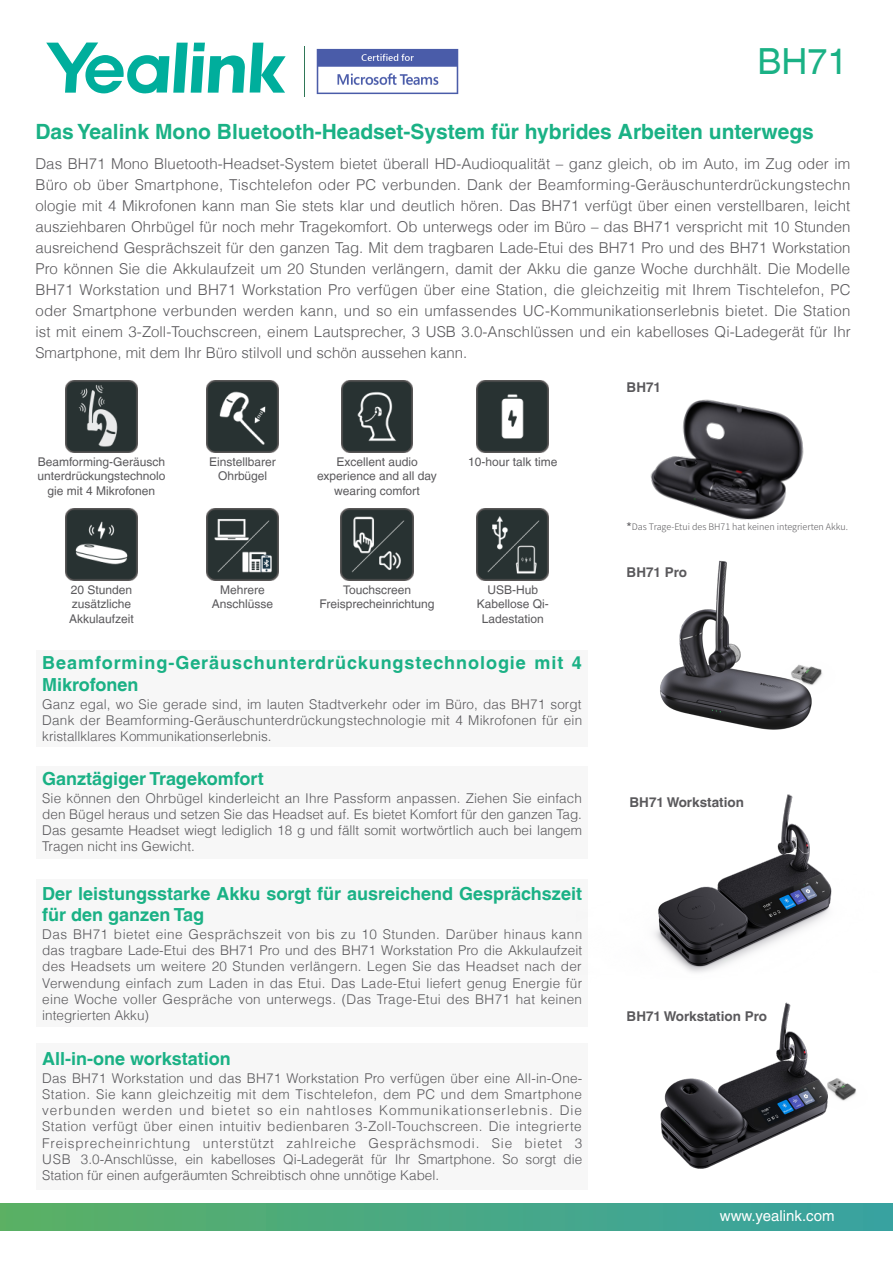
<style>
.page{position:relative;width:893px;height:1263px;background:#fff}
.page>*{position:absolute;margin:0;border:0;box-sizing:border-box;transform-origin:0 0}
.基本段落{font:36px "Helvetica LT";color:#1ab185}
.基本段落-2{font:700 21px "Helvetica LT";color:#1ab185}
.基本段落-3{font:700 18px/21.6px "Helvetica LT";color:#1ab185}
.基本段落-4{font:700 18px/21.6px "Helvetica LT";letter-spacing:.055em;color:#1ab185}
.基本段落-5{font:300 15px/21px "Helvetica LT";color:#5a595c;text-align:justify}
.t1{font:15px "Helvetica LT";color:#fff}
.基本段落-6{font:300 13.5px/16.2px "Helvetica LT";color:#5a595c;text-align:justify}
.t2{font:700 13.5px "Helvetica LT";color:#5a595c}
.基本段落-7{font:12px/14.4px "Helvetica LT";color:#5a595c;text-align:center}
.t3{font:300 9px "Source Han Sans CN";color:#5a595c}
.s1{font-family:"Helvetica LT";font-weight:400;font-size:13.5px}
</style>
<div class="page">
<svg style="left:46px;top:43px;width:240px;height:50px"></svg>
<div style="left:0;top:1203px;width:893px;height:27px;background:linear-gradient(to right,#5ab065,#38a2a2)"></div>
<div style="left:36px;top:650px;width:552px;height:96px;background:#f7f7f7"></div>
<div style="left:36px;top:766px;width:552px;height:93px;background:#f7f7f7"></div>
<div style="left:36px;top:880px;width:552px;height:147px;background:#f7f7f7"></div>
<div style="left:36px;top:1043px;width:552px;height:146px;background:#f7f7f7"></div>
<hr style="left:304px;top:46px;width:1px;height:51px;background:#2f7757">
<img style="left:316px;top:48px;width:143px;height:47px">
<img style="left:341px;top:381px;width:72px;height:71px">
<img style="left:66px;top:381px;width:71px;height:71px">
<img style="left:207px;top:381px;width:71px;height:71px">
<img style="left:477px;top:381px;width:71px;height:71px">
<img style="left:66px;top:508px;width:71px;height:72px">
<img style="left:207px;top:508px;width:71px;height:72px">
<img style="left:341px;top:508px;width:72px;height:72px">
<img style="left:477px;top:508px;width:72px;height:72px">
<img style="left:650px;top:399px;width:154px;height:121px">
<img style="left:660px;top:560px;width:148px;height:170px">
<img style="left:753px;top:633px;width:69px;height:82px">
<img style="left:660px;top:1002px;width:149px;height:167px">
<img style="left:794px;top:1057px;width:62px;height:64px">
<img style="left:654px;top:794px;width:178px;height:179px">
<p class="基本段落" style="left:758px;top:41px;width:92px">BH71</p>
<p class="基本段落-2" style="left:35px;top:119px;width:780px">Das Yealink Mono Bluetooth-Headset-System für hybrides Arbeiten unterwegs</p>
<p class="基本段落-5" style="left:35px;top:153px;width:817px">Das BH71 Mono Bluetooth-Headset-System bietet überall HD-Audioqualität – ganz gleich, ob im Auto, im Zug oder im Büro ob über Smartphone, Tischtelefon oder PC verbunden. Dank der Beamforming-Geräuschunterdrückungstechn ologie mit 4 Mikrofonen kann man Sie stets klar und deutlich hören. Das BH71 verfügt über einen verstellbaren, leicht ausziehbaren Ohrbügel für noch mehr Tragekomfort. Ob unterwegs oder im Büro – das BH71 verspricht mit 10 Stunden ausreichend Gesprächszeit für den ganzen Tag. Mit dem tragbaren Lade-Etui des BH71 Pro und des BH71 Workstation Pro können Sie die Akkulaufzeit um 20 Stunden verlängern, damit der Akku die ganze Woche durchhält. Die Modelle BH71 Workstation und BH71 Workstation Pro verfügen über eine Station, die gleichzeitig mit Ihrem Tischtelefon, PC oder Smartphone verbunden werden kann, und so ein umfassendes UC-Kommunikationserlebnis bietet. Die Station ist mit einem 3-Zoll-Touchscreen, einem Lautsprecher, 3 USB 3.0-Anschlüssen und ein kabelloses Qi-Ladegerät für Ihr Smartphone, mit dem Ihr Büro stilvoll und schön aussehen kann.</p>
<p class="基本段落-7" style="left:37px;top:455px;width:130px">Beamforming-Geräusch unterdrückungstechnolo gie mit 4 Mikrofonen</p>
<p class="基本段落-7" style="left:209px;top:455px;width:68px">Einstellbarer<br>Ohrbügel</p>
<p class="基本段落-7" style="left:336px;top:455px;width:83px">Excellent audio</p>
<p class="基本段落-7" style="left:317px;top:469px;width:121px">experience and all day wearing comfort</p>
<p class="基本段落-7" style="left:468px;top:455px;width:91px">10-hour talk time</p>
<p class="基本段落-7" style="left:69px;top:582px;width:66px;text-align:left">20 Stunden zusätzliche<br>Akkulaufzeit</p>
<p class="基本段落-7" style="left:212px;top:582px;width:63px">Mehrere<br>Anschlüsse</p>
<p class="基本段落-7" style="left:320px;top:582px;width:117px">Touchscreen<br>Freisprecheinrichtung</p>
<p class="基本段落-7" style="left:477px;top:582px;width:74px">USB-Hub<br>Kabellose Qi-<br>Ladestation</p>
<p class="基本段落-4" style="left:42px;top:652px;width:541px">Beamforming-Geräuschunterdrückungstechnologie mit 4<br>Mikrofonen</p>
<p class="基本段落-6" style="left:42px;top:696px;width:541px">Ganz egal, wo Sie gerade sind, im lauten Stadtverkehr oder im Büro, das BH71 sorgt Dank der Beamforming-Geräuschunterdrückungstechnologie mit 4 Mikrofonen für ein kristallklares Kommunikationserlebnis.</p>
<p class="基本段落-3" style="left:42px;top:768px;width:223px">Ganztägiger Tragekomfort</p>
<p class="基本段落-6" style="left:42px;top:790px;width:541px">Sie können den Ohrbügel kinderleicht an Ihre Passform anpassen. Ziehen Sie einfach den Bügel heraus und setzen Sie das Headset auf. Es bietet Komfort für den ganzen Tag.<br>Das gesamte Headset wiegt lediglich 18 g und fällt somit wortwörtlich auch bei langem Tragen nicht ins Gewicht.</p>
<p class="基本段落-3" style="left:42px;top:882px;width:541px">Der leistungsstarke Akku sorgt für ausreichend Gesprächszeit für den ganzen Tag</p>
<p class="基本段落-6" style="left:42px;top:926px;width:541px">Das BH71 bietet eine Gesprächszeit von bis zu 10 Stunden. Darüber hinaus kann das tragbare Lade-Etui des BH71 Pro und des BH71 Workstation Pro die Akkulaufzeit des Headsets um weitere 20 Stunden verlängern. Legen Sie das Headset nach der Verwendung einfach zum Laden in das Etui. Das Lade-Etui liefert genug Energie für eine Woche voller Gespräche von unterwegs. (Das Trage-Etui des BH71 hat keinen integrierten Akku)</p>
<p class="基本段落-3" style="left:42px;top:1048px;width:190px">All-in-one workstation</p>
<p class="基本段落-6" style="left:42px;top:1070px;width:542px">Das BH71 Workstation und das BH71 Workstation Pro verfügen über eine All-in-One-Station. Sie kann gleichzeitig mit dem Tischtelefon, dem PC und dem Smartphone verbunden werden und bietet so ein nahtloses Kommunikationserlebnis. Die Station verfügt über einen intuitiv bedienbaren 3-Zoll-Touchscreen. Die integrierte Freisprecheinrichtung unterstützt zahlreiche Gesprächsmodi. Sie bietet 3<br>USB 3.0-Anschlüsse, ein kabelloses Qi-Ladegerät für Ihr Smartphone. So sorgt die Station für einen aufgeräumten Schreibtisch ohne unnötige Kabel.</p>
<p class="t2" style="left:627px;top:379px;width:36px">BH71</p>
<p class="t3" style="left:627px;top:522px;width:223px"><span class="s1">*</span>Das Trage-Etui des BH71 hat keinen integrierten Akku.</p>
<p class="t2" style="left:627px;top:564px;width:62px">BH71 Pro</p>
<p class="t2" style="left:629px;top:794px;width:116px">BH71 Workstation</p>
<p class="t2" style="left:627px;top:1008px;width:142px">BH71 Workstation Pro</p>
<p class="t1" style="left:720px;top:1207px;width:116px">www.yealink.com</p>
</div>
